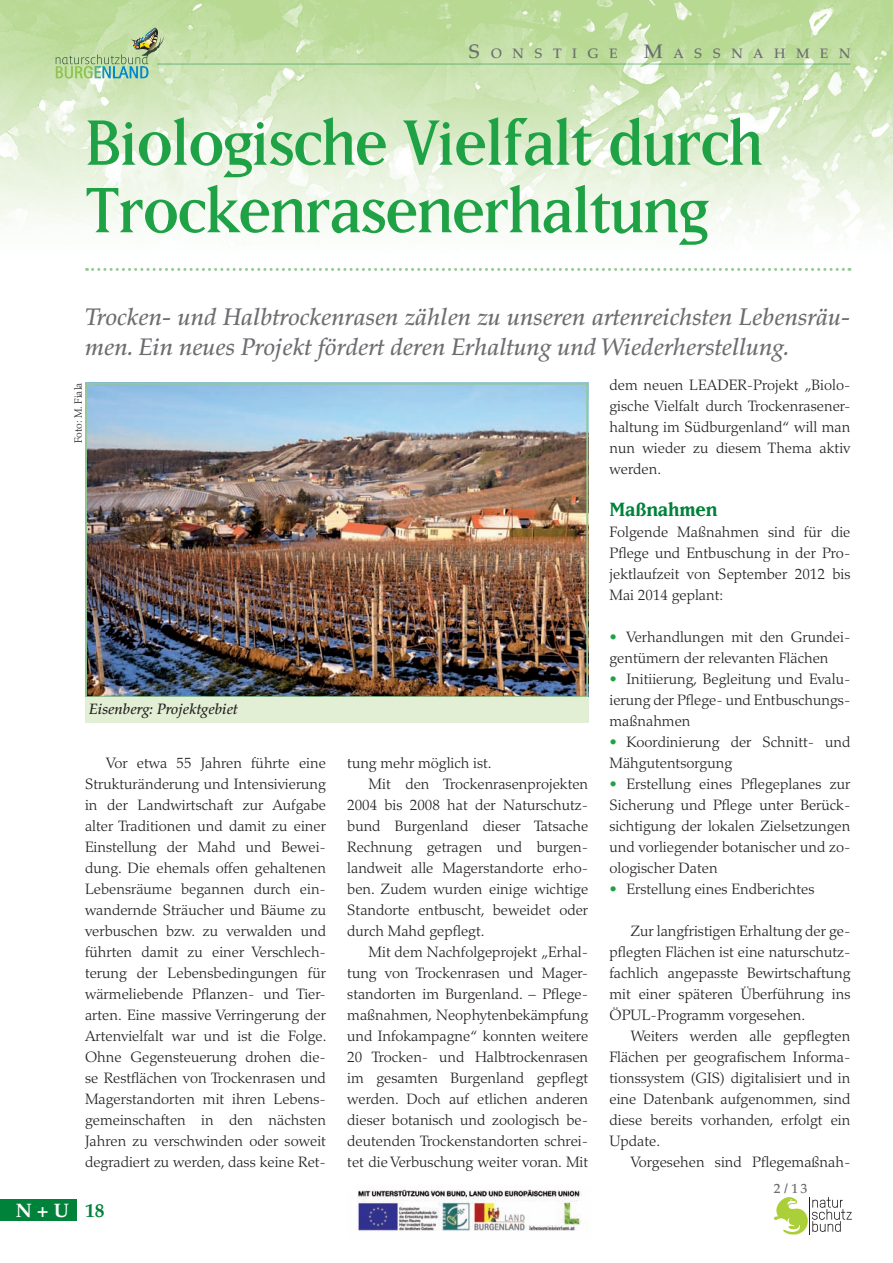
<style>
.page{position:relative;width:893px;height:1263px;background:#fff}
.page>*{position:absolute;margin:0;border:0;box-sizing:border-box;transform-origin:0 0}
.t1{font:75px/67.5px "Matrix";letter-spacing:-.02em;color:#1fa245}
.t2{font:italic 500 24px/30px "Palatino LT";color:#6c6d70}
.t3{font:700 22.5px "Matrix";letter-spacing:-.005em;color:#00823a}
.t4{font:700 19.5px "Palatino LT";color:#fff}
.t5{font:300 15px/21px "Palatino LT";color:#231f20;text-align:justify}
.t6{font:italic 500 15px "Palatino LT";color:#231f20}
.t7{font:500 13.65px "Palatino LT";letter-spacing:.77em;color:#6c6d70}
.t8{font:500 13.5px "Palatino LT";color:#6c6d70}
.t9{font:300 10.5px "Palatino LT";color:#231f20}
.s1{font-size:19.5px}
.s2{color:#00823a}
.s3{color:#1fa245}
</style>
<div class="page">
<img style="left:0;top:0;width:893px;height:239px">
<hr style="left:157px;top:64px;width:693px;height:1px;background:#00823a">
<div style="left:0;top:1199px;width:77px;height:21px;background:#00823a"></div>
<img style="left:56px;top:28px;width:108px;height:51px">
<svg style="left:774px;top:1197px;width:78px;height:37px"></svg>
<hr style="left:809px;top:1197px;width:1px;height:37px;background:#231f20">
<img style="left:357px;top:1189px;width:225px;height:42px">
<svg style="left:87px;top:268px;width:763px;height:3px"></svg>
<img style="left:88px;top:386px;width:497px;height:309px">
<div style="left:85px;top:383px;width:503px;height:315px;border:2px solid #94c895"></div>
<div style="left:85px;top:697px;width:503px;height:25px;background:#e2efd4"></div>
<p class="t7" style="left:469px;top:45px;width:151px"><span class="s1">S</span>ONSTIGE</p>
<p class="t7" style="left:644px;top:45px;width:47px"><span class="s1">M</span> ASS</p>
<p class="t7" style="left:732px;top:45px;width:120px">NAHMEN</p>
<h1 class="t1" style="left:85px;top:108px;width:680px">Biologische Vielfalt durch<br>Trockenrasenerhaltung</h1>
<h2 class="t2" style="left:85px;top:302px;width:767px">Trocken- und Halbtrockenrasen zählen zu unseren artenreichsten Lebensräu&shy;men. Ein neues Projekt fördert deren Erhaltung und Wiederherstellung.</h2>
<p class="t9" style="left:72px;top:443px;width:62px;rotate:-90deg">Foto: M. Fiala</p>
<p class="t6" style="left:89px;top:700px;width:150px">Eisenberg: Projektgebiet</p>
<p class="t5" style="left:85px;top:753px;width:243px;text-indent:21px">Vor etwa 55 Jahren führte eine Strukturänderung und Intensivierung in der Landwirtschaft zur Aufgabe alter Traditionen und damit zu einer Einstellung der Mahd und Bewei&shy;dung. Die ehemals offen gehaltenen Lebensräume begannen durch ein&shy;wandernde Sträucher und Bäume zu verbuschen bzw. zu verwalden und führten damit zu einer Verschlech&shy;terung der Lebensbedingungen für wärmeliebende Pflanzen- und Tier&shy;arten. Eine massive Verringerung der Artenvielfalt war und ist die Folge.<br>Ohne Gegensteuerung drohen die&shy;se Restflächen von Trockenrasen und Magerstandorten mit ihren Lebens&shy;gemeinschaften in den nächsten Jahren zu verschwinden oder soweit degradiert zu werden, dass keine Ret-</p>
<p class="t5" style="left:347px;top:753px;width:146px">tung mehr möglich ist.</p>
<p class="t5" style="left:368px;top:774px;width:221px">Mit den Trockenrasenprojekten</p>
<p class="t5" style="left:347px;top:795px;width:242px">2004 bis 2008 hat der Naturschutz-</p>
<p class="t5" style="left:347px;top:816px;width:242px">bund Burgenland dieser Tatsache</p>
<p class="t5" style="left:347px;top:837px;width:242px">Rechnung getragen und burgen-</p>
<p class="t5" style="left:347px;top:858px;width:242px">landweit alle Magerstandorte erho-</p>
<p class="t5" style="left:347px;top:879px;width:242px">ben. Zudem wurden einige wichtige</p>
<p class="t5" style="left:347px;top:900px;width:242px">Standorte entbuscht, beweidet oder</p>
<p class="t5" style="left:347px;top:921px;width:139px">durch Mahd gepflegt.</p>
<p class="t5" style="left:368px;top:942px;width:221px">Mit dem Nachfolgeprojekt „Erhal-</p>
<p class="t5" style="left:347px;top:963px;width:242px">tung von Trockenrasen und Mager-</p>
<p class="t5" style="left:347px;top:984px;width:242px">standorten im Burgenland. – Pflege-</p>
<p class="t5" style="left:347px;top:1005px;width:242px">maßnahmen, Neophytenbekämpfung</p>
<p class="t5" style="left:347px;top:1026px;width:242px">und Infokampagne“ konnten weitere</p>
<p class="t5" style="left:347px;top:1047px;width:242px">20 Trocken- und Halbtrockenrasen</p>
<p class="t5" style="left:347px;top:1068px;width:242px">im gesamten Burgenland gepflegt</p>
<p class="t5" style="left:347px;top:1089px;width:242px">werden. Doch auf etlichen anderen</p>
<p class="t5" style="left:347px;top:1110px;width:242px">dieser botanisch und zoologisch be-</p>
<p class="t5" style="left:347px;top:1131px;width:242px">deutenden Trockenstandorten schrei-</p>
<p class="t5" style="left:347px;top:1152px;width:242px">tet die Verbuschung weiter voran. Mit</p>
<h3 class="t4" style="left:16px;top:1199px;width:90px">N + U <span class="s2">18</span></h3>
<p class="t5" style="left:609px;top:375px;width:242px">dem neuen LEADER-Projekt „Biolo&shy;gische Vielfalt durch Trockenrasener&shy;haltung im Südburgenland“ will man nun wieder zu diesem Thema aktiv werden.</p>
<h3 class="t3" style="left:609px;top:498px;width:109px">Maßnahmen</h3>
<p class="t5" style="left:609px;top:522px;width:242px">Folgende Maßnahmen sind für die Pflege und Entbuschung in der Pro&shy;jektlaufzeit von September 2012 bis Mai 2014 geplant:</p>
<p class="t5" style="left:609px;top:627px;width:242px"><span class="s3">•</span> Verhandlungen mit den Grundei&shy;gentümern der relevanten Flächen</p>
<p class="t5" style="left:609px;top:669px;width:242px"><span class="s3">•</span> Initiierung, Begleitung und Evalu&shy;ierung der Pflege- und Entbuschungs&shy;maßnahmen</p>
<p class="t5" style="left:609px;top:732px;width:242px"><span class="s3">•</span> Koordinierung der Schnitt- und<br>Mähgutentsorgung</p>
<p class="t5" style="left:609px;top:774px;width:242px"><span class="s3">•</span> Erstellung eines Pflegeplanes zur Sicherung und Pflege unter Berück&shy;sichtigung der lokalen Zielsetzungen und vorliegender botanischer und zo&shy;ologischer Daten</p>
<p class="t5" style="left:609px;top:879px;width:207px"><span class="s3">•</span> Erstellung eines Endberichtes</p>
<p class="t5" style="left:609px;top:921px;width:242px;text-indent:21px">Zur langfristigen Erhaltung der ge&shy;pflegten Flächen ist eine naturschutz&shy;fachlich angepasste Bewirtschaftung mit einer späteren Überführung ins ÖPUL-Programm vorgesehen.</p>
<p class="t5" style="left:609px;top:1026px;width:242px;text-indent:21px">Weiters werden alle gepflegten Flächen per geografischem Informa&shy;tionssystem (GIS) digitalisiert und in eine Datenbank aufgenommen, sind diese bereits vorhanden, erfolgt ein Update.</p>
<p class="t5" style="left:631px;top:1152px;width:221px">Vorgesehen sind Pflegemaßnah-</p>
<p class="t8" style="left:774px;top:1180px;width:35px">2/13</p>
</div>
